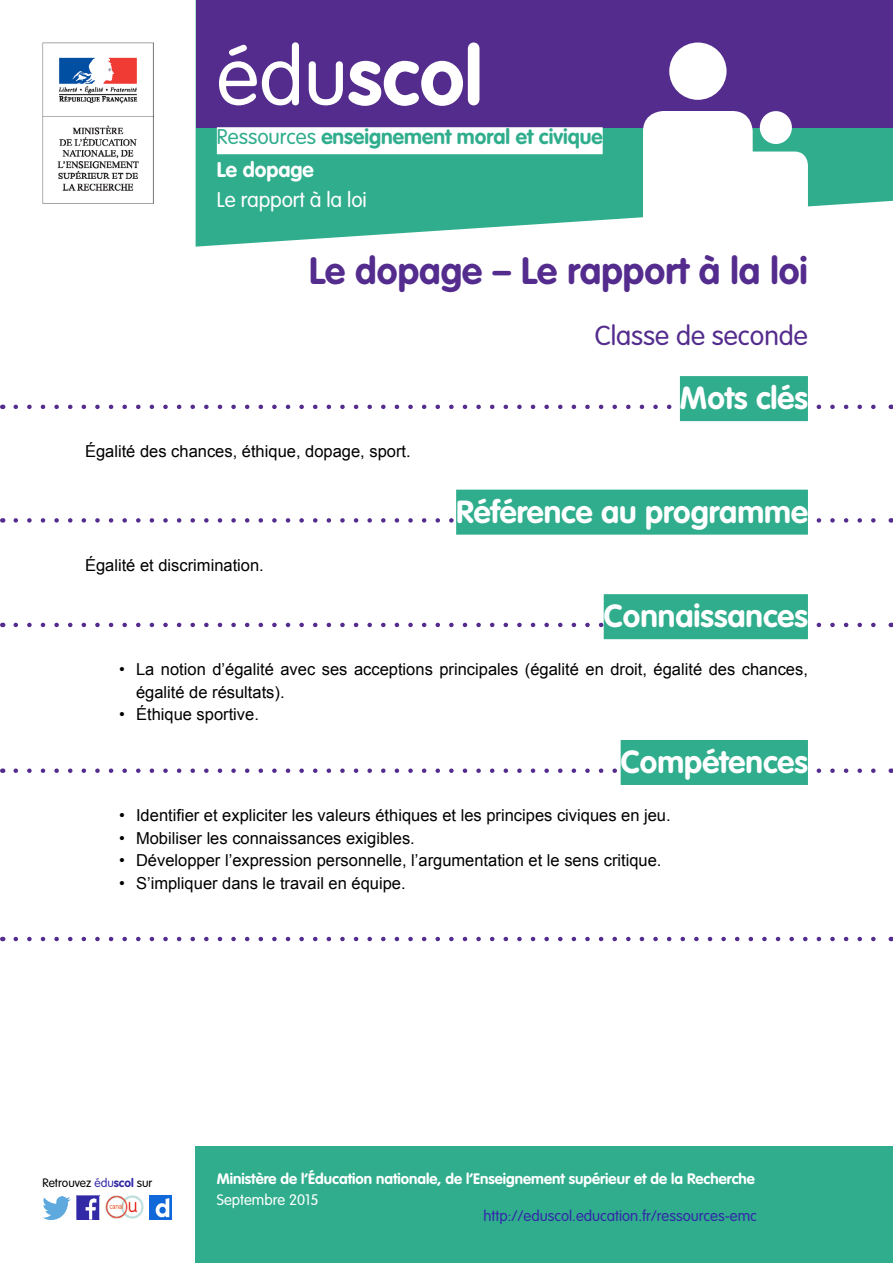
<style>
.page{position:relative;width:893px;height:1263px;background:#fff}
.page>*{position:absolute;margin:0;border:0;box-sizing:border-box;transform-origin:0 0}
.t1{font:700 81px "VAG Rounded Std";color:#fff}
.Titre_Document{font:700 37.5px "VAG Rounded Std";color:#542c8d}
.Titre_1{font:700 31.5px "VAG Rounded Std";color:#fff}
.Titre_Document-2{font:300 27px "VAG Rounded Std";color:#542c8d}
.t2{font:700 21px/33px "VAG Rounded Std";color:#2fad8d}
.t3{font:300 21px "VAG Rounded Std";letter-spacing:-.005em;color:#fff}
.t4{font:16.5px/22.5px "Arial";color:#000}
.t5{font:700 15px "VAG Rounded Std";color:#fff}
.t6{font:300 15px "VAG Rounded Std";color:#3229a7}
.t7{font:300 15px "VAG Rounded Std";color:#fff}
.t8{font:300 12px "VAG Rounded Std";color:#000}
.s1{font-weight:300}
.s2{color:#fff}
.s3{color:#3229a7}
.s4{font-weight:700;color:#3229a7}
</style>
<div class="page">
<svg style="left:196px;top:128px;width:697px;height:119px;fill:#2fad8d"></svg>
<img style="left:43px;top:43px;width:110px;height:160px">
<div style="left:196px;top:0;width:697px;height:128px;background:#542c8d"></div>
<div style="left:217px;top:127px;width:386px;height:27px;background:#fff"></div>
<div style="left:760px;top:111px;width:32px;height:33px;background:#fff;border-radius:50%"></div>
<div style="left:643px;top:111px;width:110px;height:144px;background:#fff;border-radius:20px"></div>
<div style="left:725px;top:152px;width:83px;height:103px;background:#fff;border-radius:14px"></div>
<div style="left:669px;top:43px;width:58px;height:57px;background:#fff;border-radius:50%"></div>
<div style="left:196px;top:1146px;width:697px;height:117px;background:#2fad8d"></div>
<img style="left:76px;top:1196px;width:24px;height:23px">
<img style="left:43px;top:1197px;width:27px;height:22px">
<img style="left:149px;top:1196px;width:23px;height:23px">
<img style="left:105px;top:1196px;width:38px;height:22px">
<svg style="left:16px;top:405px;width:860px;height:4px"></svg>
<div style="left:680px;top:376px;width:128px;height:45px;background:#2fad8d"></div>
<svg style="left:16px;top:518px;width:860px;height:5px"></svg>
<div style="left:456px;top:490px;width:352px;height:45px;background:#2fad8d"></div>
<svg style="left:16px;top:623px;width:860px;height:4px"></svg>
<div style="left:604px;top:594px;width:204px;height:45px;background:#2fad8d"></div>
<svg style="left:16px;top:768px;width:860px;height:5px"></svg>
<div style="left:621px;top:740px;width:187px;height:45px;background:#2fad8d"></div>
<svg style="left:16px;top:937px;width:860px;height:4px"></svg>
<h1 class="t1" style="left:217px;top:29px;width:267px"><span class="s1">édu</span>scol</h1>
<p class="t2" style="left:217px;top:121px;width:387px"><span class="s1">Ressources</span> enseignement moral et civique<br><span class="s2">Le dopage</span></p>
<p class="t3" style="left:217px;top:187px;width:151px">Le rapport à la loi</p>
<p class="Titre_Document" style="left:309px;top:249px;width:500px">Le dopage – Le rapport à la loi</p>
<p class="Titre_Document-2" style="left:595px;top:320px;width:215px">Classe de seconde</p>
<h1 class="Titre_1" style="left:680px;top:379px;width:130px">Mots clés</h1>
<p class="t4" style="left:85px;top:440px;width:327px">Égalité des chances, éthique, dopage, sport.</p>
<h1 class="Titre_1" style="left:456px;top:493px;width:353px">Référence au programme</h1>
<p class="t4" style="left:85px;top:554px;width:180px">Égalité et discrimination.</p>
<h1 class="Titre_1" style="left:604px;top:598px;width:206px">Connaissances</h1>
<p class="t4" style="left:136px;top:658px;width:673px;text-indent:-17px">• La notion d’égalité avec ses acceptions principales (égalité en droit, égalité des chances, égalité de résultats).</p>
<p class="t4" style="left:119px;top:703px;width:141px">• Éthique sportive.</p>
<h1 class="Titre_1" style="left:621px;top:743px;width:189px">Compétences</h1>
<p class="t4" style="left:119px;top:804px;width:553px">• Identifier et expliciter les valeurs éthiques et les principes civiques en jeu.</p>
<p class="t4" style="left:119px;top:827px;width:297px">• Mobiliser les connaissances exigibles.</p>
<p class="t4" style="left:119px;top:849px;width:544px">• Développer l’expression personnelle, l’argumentation et le sens critique.</p>
<p class="t4" style="left:119px;top:872px;width:288px">• S’impliquer dans le travail en équipe.</p>
<p class="t8" style="left:43px;top:1176px;width:111px">Retrouvez <span class="s3">édu</span><span class="s4">scol</span> sur</p>
<p class="t5" style="left:217px;top:1170px;width:540px">Ministère de l’Éducation nationale, de l’Enseignement supérieur et de la Recherche</p>
<p class="t7" style="left:217px;top:1191px;width:103px">Septembre 2015</p>
<p class="t6" style="left:483px;top:1207px;width:275px">http://eduscol.education.fr/ressources-emc</p>
</div>
